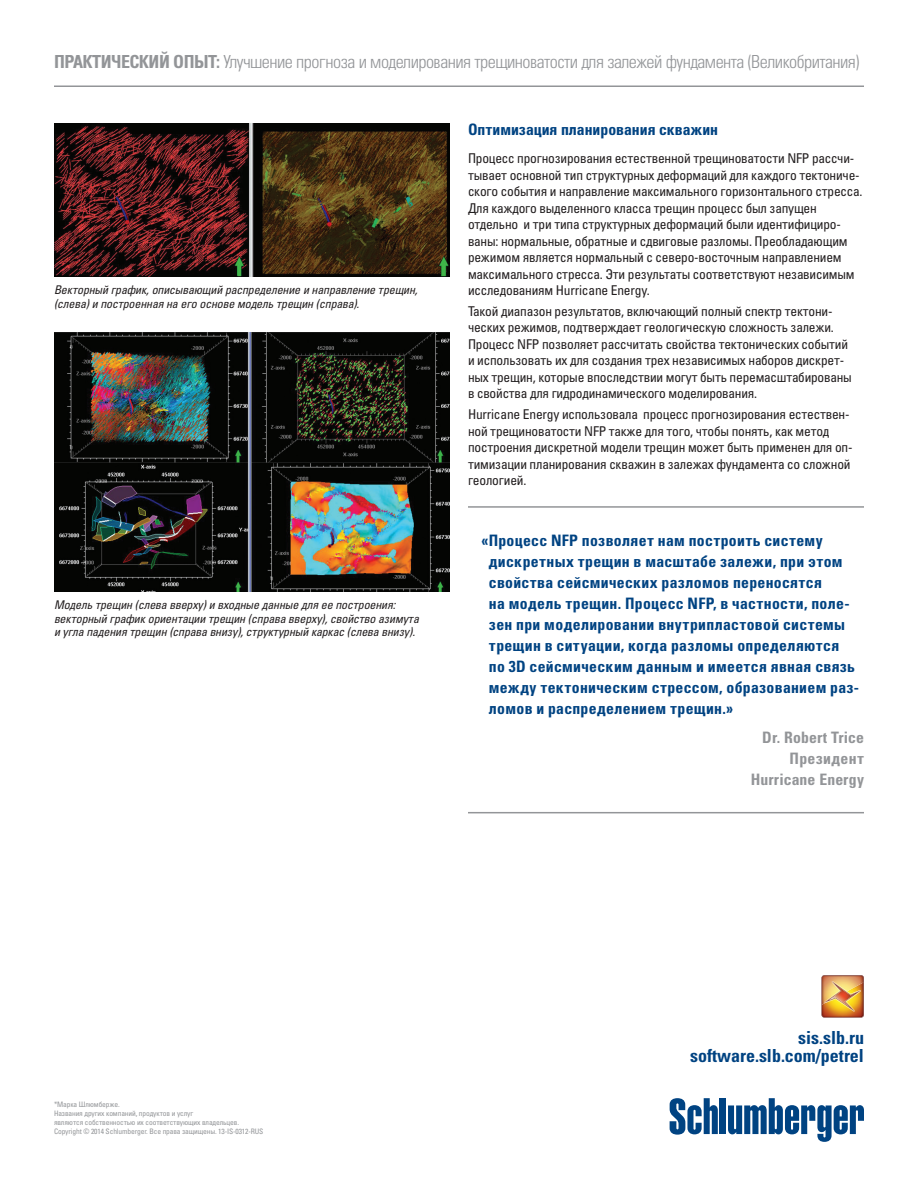
<style>
.page{position:relative;width:918px;height:1188px;background:#fff}
.page>*{position:absolute;margin:0;border:0;box-sizing:border-box;transform-origin:0 0}
._2nd_Page_Heading{font:300 condensed 18px "Univers R";letter-spacing:-.03em;color:#939598}
.t1{font:700 condensed 18px "Univers R";color:#004382}
.Client_Quote_In-Body{font:700 condensed 15.75px/21px "Univers R";letter-spacing:.02em;color:#004382}
.client_quote_signatu{font:700 condensed 15.75px/21px "Univers R";letter-spacing:.01em;color:#939598;text-align:right}
.Body_Text{font:700 condensed 15.75px "Univers R";color:#004382}
.Body_Text-2{font:condensed 13.5px/16.5px "Univers R";letter-spacing:-.015em;color:#231f20}
.t2{font:italic condensed 12px/13.5px "Univers R";letter-spacing:-.01em;color:#231f20}
.Boilerplate__docket{font:condensed 7.5px "Univers R";letter-spacing:-.015em;color:#939598}
.s1{font-weight:700}
</style>
<div class="page">
<div style="left:720px;top:1098px;width:6px;height:36px;background:#004382"></div>
<svg style="left:728px;top:1098px;width:136px;height:44px"></svg>
<svg style="left:670px;top:1098px;width:48px;height:37px"></svg>
<hr style="left:54px;top:86px;width:810px;height:1px;background:#939598">
<img style="left:54px;top:333px;width:396px;height:258px">
<img style="left:54px;top:124px;width:396px;height:152px">
<hr style="left:468px;top:506px;width:396px;height:2px;background:#939598">
<hr style="left:468px;top:812px;width:396px;height:1px;background:#939598">
<svg style="left:821px;top:975px;width:43px;height:43px;background:#d6974c"></svg>
<p class="_2nd_Page_Heading" style="left:54px;top:51px;width:807px"><span class="s1">ПРАКТИЧЕСКИЙ ОПЫТ:</span> Улучшение прогноза и моделирования трещиноватости для залежей фундамента (Великобритания)</p>
<p class="t2" style="left:54px;top:283px;width:365px">Векторный график, описывающий распределение и направление трещин, (слева) и построенная на его основе модель трещин (справа).</p>
<p class="t2" style="left:54px;top:599px;width:366px">Модель трещин (слева вверху) и входные данные для ее построения: векторный график ориентации трещин (справа вверху), свойство азимута и угла падения трещин (справа внизу), структурный каркас (слева внизу).</p>
<p class="Body_Text" style="left:468px;top:121px;width:252px">Оптимизация планирования скважин</p>
<p class="Body_Text-2" style="left:468px;top:150px;width:396px">Процесс прогнозирования естественной трещиноватости NFP рассчи&shy;тывает основной тип структурных деформаций для каждого тектониче&shy;ского события и направление максимального горизонтального стресса.<br>Для каждого выделенного класса трещин процесс был запущен отдельно и три типа структурных деформаций были идентифициро&shy;ваны: нормальные, обратные и сдвиговые разломы. Преобладающим режимом является нормальный с северо-восточным направлением максимального стресса. Эти результаты соответствуют независимым исследованиям Hurricane Energy.</p>
<p class="Body_Text-2" style="left:468px;top:303px;width:385px">Такой диапазон результатов, включающий полный спектр тектони&shy;ческих режимов, подтверждает геологическую сложность залежи.<br>Процесс NFP позволяет рассчитать свойства тектонических событий и использовать их для создания трех независимых наборов дискрет&shy;ных трещин, которые впоследствии могут быть перемасштабированы в свойства для гидродинамического моделирования.</p>
<p class="Body_Text-2" style="left:468px;top:406px;width:386px">Hurricane Energy использовала процесс прогнозирования естествен&shy;ной трещиноватости NFP также для того, чтобы понять, как метод построения дискретной модели трещин может быть применен для оп&shy;тимизации планирования скважин в залежах фундамента со сложной геологией.</p>
<p class="Client_Quote_In-Body" style="left:489px;top:530px;width:372px;text-indent:-8px">«Процесс NFP позволяет нам построить систему дискретных трещин в масштабе залежи, при этом свойства сейсмических разломов переносятся<br>на модель трещин. Процесс NFP, в частности, поле&shy;зен при моделировании внутрипластовой системы трещин в ситуации, когда разломы определяются по 3D сейсмическим данным и имеется явная связь между тектоническим стрессом, образованием раз&shy;ломов и распределением трещин.»</p>
<p class="client_quote_signatu" style="left:751px;top:727px;width:115px">Dr. Robert Trice<br>Президент<br>Hurricane Energy</p>
<p class="Boilerplate__docket" style="left:54px;top:1100px;width:67px">*Марка Шлюмберже.</p>
<p class="Boilerplate__docket" style="left:54px;top:1109px;width:141px">Названия других компаний, продуктов и услуг</p>
<p class="Boilerplate__docket" style="left:54px;top:1118px;width:187px">являются собственностью их соответствующих владельцев.</p>
<p class="Boilerplate__docket" style="left:54px;top:1127px;width:211px">Copyright © 2014 Schlumberger. Все права защищены. 13-IS-0312-RUS</p>
<p class="t1" style="left:798px;top:1027px;width:67px">sis.slb.ru</p>
<p class="t1" style="left:690px;top:1045px;width:175px">software.slb.com/petrel</p>
</div>
